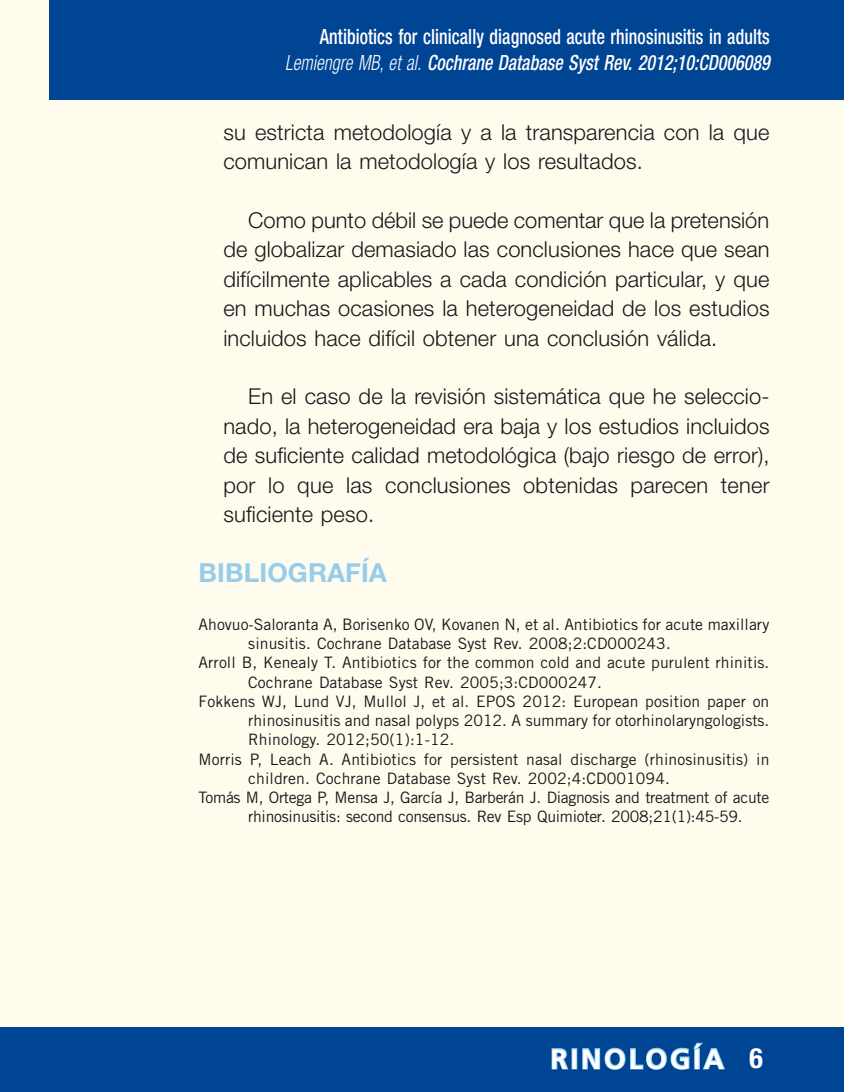
<style>
.page{position:relative;width:844px;height:1092px;background:#fff}
.page>*{position:absolute;margin:0;border:0;box-sizing:border-box;transform-origin:0 0}
.t1{font:700 28px "Frutiger LT Std";letter-spacing:.1em;color:#fff}
.t2{font:700 26.25px "Helvetica Neue LT Std";letter-spacing:.005em;color:#96cdec}
.t3{font:300 21.88px/29.4px "Helvetica Neue LT Std";letter-spacing:.005em;color:#1a171c;text-align:justify}
.t4{font:500 condensed 21px/26.2px "Helvetica Neue LT Std";letter-spacing:.005em;color:#fff;text-align:right;scale:.85 1}
.t5{font:15.75px "Trade Gothic LT Std";letter-spacing:.005em;color:#1a171c}
.t6{font:15.75px "Trade Gothic LT Std";letter-spacing:-.02em;color:#1a171c}
.s1{font-weight:300;font-style:italic}
.s2{font-style:italic}
.s3{font-family:"Helvetica Neue LT Std";font-stretch:condensed}
</style>
<div class="page">
<div style="left:0;top:0;width:843px;height:1091px;background:#fffcee"></div>
<div style="left:0;top:1027px;width:843px;height:64px;background:#004494"></div>
<div style="left:50px;top:0;width:793px;height:99px;background:#004494"></div>
<svg style="left:551px;top:1048px;width:18px;height:22px"></svg>
<div style="left:571px;top:1047px;width:6px;height:22px;border:2px solid #96cdec"></div>
<svg style="left:582px;top:1042px;width:143px;height:28px"></svg>
<p class="t4" style="left:285px;top:23px;width:571px">Antibiotics for clinically diagnosed acute rhinosinusitis in adults<br><span class="s1">Lemiengre MB, et al.</span> <span class="s2">Cochrane Database Syst Rev. 2012;10:CD006089</span></p>
<p class="t3" style="left:223px;top:117px;width:547px">su estricta metodología y a la transparencia con la que comunican la metodología y los resultados.</p>
<p class="t3" style="left:223px;top:205px;width:547px;text-indent:25px">Como punto débil se puede comentar que la pretensión de globalizar demasiado las conclusiones hace que sean difícilmente aplicables a cada condición particular, y que en muchas ocasiones la heterogeneidad de los estudios incluidos hace difícil obtener una conclusión válida.</p>
<p class="t3" style="left:223px;top:381px;width:547px;text-indent:25px">En el caso de la revisión sistemática que he seleccio&shy;nado, la heterogeneidad era baja y los estudios incluidos de suficiente calidad metodológica (bajo riesgo de error), por lo que las conclusiones obtenidas parecen tener suficiente peso.</p>
<p class="t2" style="left:198px;top:556px;width:32px">BIBLI</p>
<p class="t2" style="left:267px;top:556px;width:118px">OGRAFÍA</p>
<p class="t5" style="left:198px;top:614px;width:572px">Ahovuo-Saloranta A, Borisenko OV, Kovanen N, et al. Antibiotics for acute maxillary</p>
<p class="t5" style="left:248px;top:634px;width:424px">sinusitis. Cochrane Database Syst Rev. 2008;2:CD000243.</p>
<p class="t5" style="left:198px;top:653px;width:572px">Arroll B, Kenealy T. Antibiotics for the common cold and acute purulent rhinitis.</p>
<p class="t5" style="left:248px;top:672px;width:355px">Cochrane Database Syst Rev. 2005;3:CD000247.</p>
<p class="t5" style="left:198px;top:691px;width:572px">Fokkens WJ, Lund VJ, Mullol J, et al. EPOS 2012: European position paper on</p>
<p class="t5" style="left:248px;top:711px;width:522px">rhinosinusitis and nasal polyps 2012. A summary for otorhinolaryngologists.</p>
<p class="t5" style="left:248px;top:730px;width:207px">Rhinology. 2012;50(1):1-12.</p>
<p class="t5" style="left:198px;top:749px;width:572px">Morris P, Leach A. Antibiotics for persistent nasal discharge (rhinosinusitis) in</p>
<p class="t5" style="left:248px;top:768px;width:423px">children. Cochrane Database Syst Rev. 2002;4:CD001094.</p>
<p class="t6" style="left:198px;top:787px;width:572px">Tomás M, Ortega P, Mensa J, García J, Barberán J. Diagnosis and treatment of acute</p>
<p class="t6" style="left:248px;top:807px;width:495px">rhinosinusitis: second consensus. Rev Esp Quimioter. 2008;21(1):45-59.</p>
<p class="t1" style="left:550px;top:1042px;width:214px">RINOLOGÍA <span class="s3">6</span></p>
</div>
